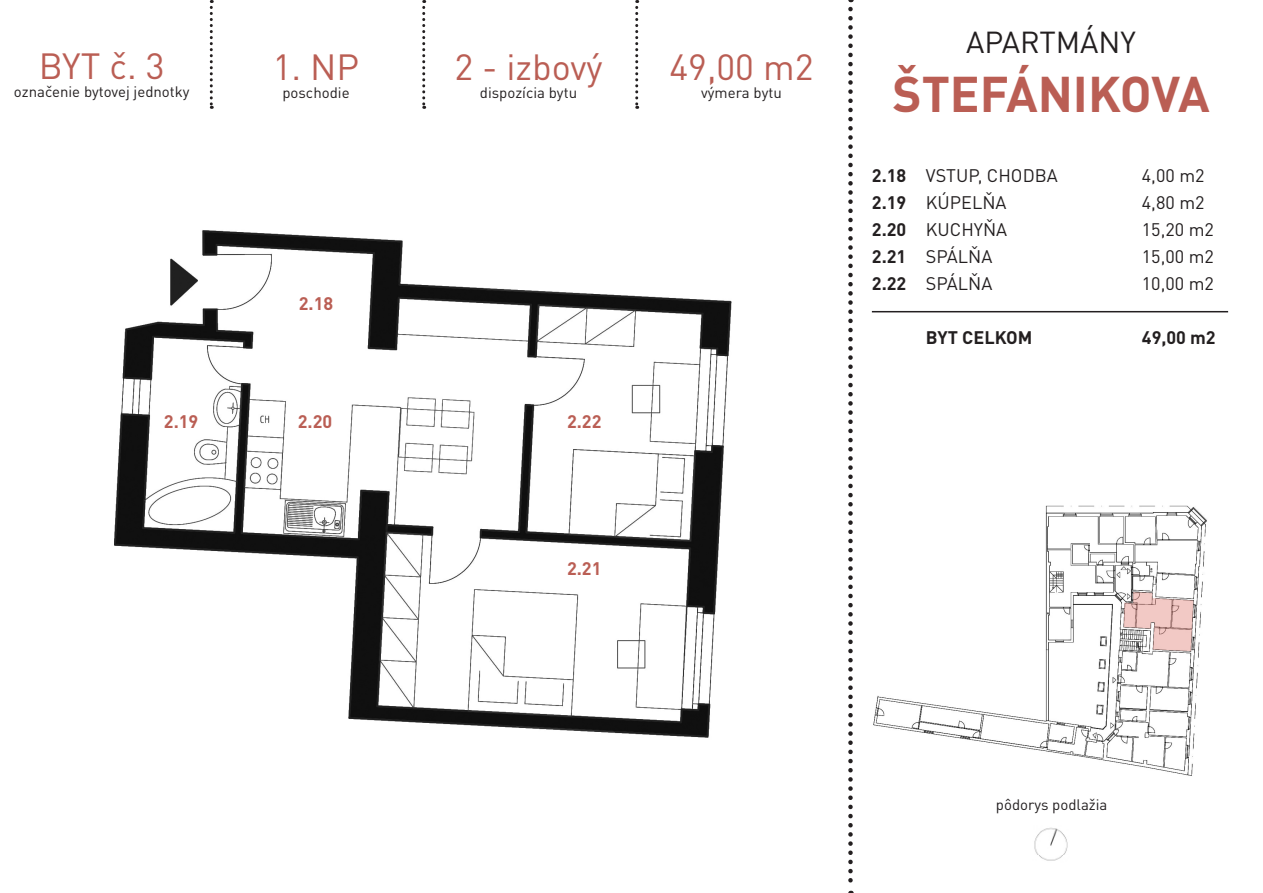
<style>
.page{position:relative;width:1263px;height:893px;background:#fff}
.page>*{position:absolute;margin:0;border:0;box-sizing:border-box;transform-origin:0 0}
.t1{font:700 49.5px "DIN Pro";color:#ba5e54}
.t2{font:36px "DIN Pro";color:#ba5e54}
.t3{font:30px "DIN Pro";color:#231f20}
.t4{font:18px "DIN Pro";color:#231f20}
.t5{font:700 18px "DIN Pro";color:#ba5e54}
.t6{font:700 18px "DIN Pro";color:#231f20}
.t7{font:15px "DIN Pro";color:#231f20}
.s1{font-weight:700}
</style>
<div class="page">
<svg style="left:848px;top:9px;width:5px;height:884px"></svg>
<svg style="left:210px;top:0;width:3px;height:109px"></svg>
<svg style="left:422px;top:0;width:3px;height:109px"></svg>
<svg style="left:635px;top:0;width:3px;height:109px"></svg>
<hr style="left:872px;top:311px;width:356px;height:1px;background:#231f20">
<img style="left:1034px;top:827px;width:34px;height:34px">
<img style="left:114px;top:230px;width:618px;height:508px">
<img style="left:873px;top:505px;width:334px;height:271px">
<p class="t2" style="left:39px;top:38px;width:128px">BYT č. 3</p>
<p class="t7" style="left:14px;top:80px;width:177px">označenie bytovej jednotky</p>
<p class="t2" style="left:273px;top:38px;width:88px">1. NP</p>
<p class="t7" style="left:282px;top:80px;width:69px">poschodie</p>
<p class="t5" style="left:299px;top:288px;width:36px">2.18</p>
<p class="t2" style="left:454px;top:38px;width:150px">2 - izbový</p>
<p class="t7" style="left:480px;top:80px;width:99px">dispozícia bytu</p>
<p class="t5" style="left:164px;top:406px;width:36px">2.19</p>
<p class="t5" style="left:298px;top:406px;width:36px">2.20</p>
<p class="t5" style="left:567px;top:406px;width:36px">2.22</p>
<p class="t5" style="left:567px;top:554px;width:36px">2.21</p>
<p class="t2" style="left:669px;top:39px;width:146px">49,00 m2</p>
<p class="t7" style="left:701px;top:81px;width:82px">výmera bytu</p>
<p class="t3" style="left:966px;top:18px;width:171px">APARTMÁNY</p>
<p class="t1" style="left:892px;top:53px;width:319px">ŠTEFÁNIKOVA</p>
<p class="t4" style="left:872px;top:161px;width:187px"><span class="s1">2.18</span> VSTUP, CHODBA</p>
<p class="t4" style="left:1142px;top:161px;width:64px">4,00 m2</p>
<p class="t4" style="left:872px;top:188px;width:136px"><span class="s1">2.19</span> KÚPELŇA</p>
<p class="t4" style="left:1142px;top:188px;width:64px">4,80 m2</p>
<p class="t4" style="left:872px;top:215px;width:137px"><span class="s1">2.20</span> KUCHYŇA</p>
<p class="t4" style="left:1142px;top:215px;width:74px">15,20 m2</p>
<p class="t4" style="left:872px;top:242px;width:122px"><span class="s1">2.21</span> SPÁLŇA</p>
<p class="t4" style="left:1142px;top:242px;width:74px">15,00 m2</p>
<p class="t4" style="left:872px;top:269px;width:122px"><span class="s1">2.22</span> SPÁLŇA</p>
<p class="t4" style="left:1142px;top:269px;width:74px">10,00 m2</p>
<p class="t6" style="left:926px;top:323px;width:108px">BYT CELKOM</p>
<p class="t6" style="left:1142px;top:323px;width:75px">49,00 m2</p>
<p class="t7" style="left:996px;top:793px;width:113px">pôdorys podlažia</p>
</div>
